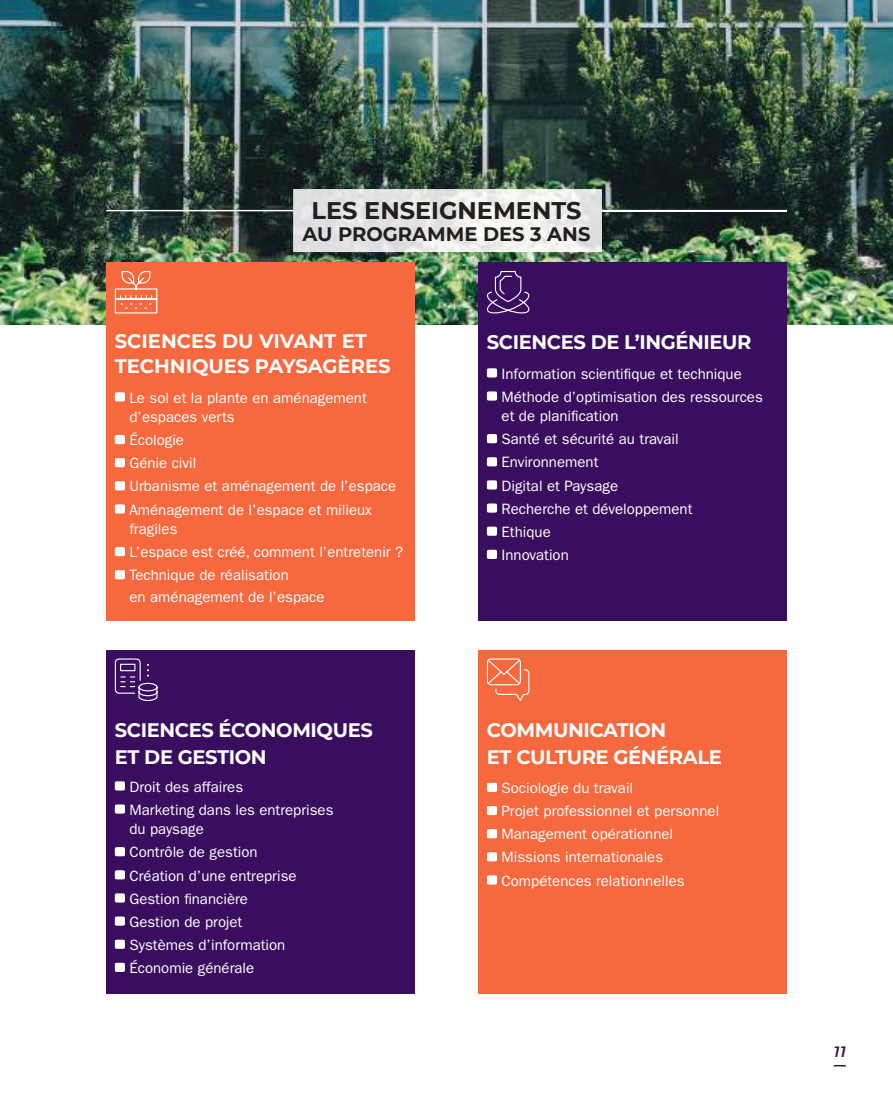
<style>
.page{position:relative;width:893px;height:1106px;background:#fff}
.page>*{position:absolute;margin:0;border:0;box-sizing:border-box;transform-origin:0 0}
.t1{font:700 24px "Montserrat";color:#241f1f}
.t2{font:700 19.5px/27px "Montserrat";letter-spacing:-.02em;color:#fff}
.t3{font:700 19.5px/25.5px "Montserrat";color:#fff}
.t4{font:700 19.5px "Montserrat";color:#241f1f}
.t5{font:15px/23.1px "ITC Franklin Gothic Std";color:#fff}
.t6{font:italic 600 15px "Montserrat";color:#3a0e5f}
</style>
<div class="page">
<img style="left:0;top:0;width:893px;height:325px">
<div style="left:106px;top:262px;width:309px;height:359px;background:#f6683e"></div>
<svg style="left:114px;top:271px;width:44px;height:43px"></svg>
<svg style="left:115px;top:392px;width:10px;height:9px"></svg>
<svg style="left:115px;top:435px;width:10px;height:9px"></svg>
<svg style="left:115px;top:458px;width:10px;height:9px"></svg>
<svg style="left:115px;top:481px;width:10px;height:9px"></svg>
<svg style="left:115px;top:504px;width:10px;height:9px"></svg>
<svg style="left:115px;top:547px;width:10px;height:9px"></svg>
<svg style="left:115px;top:570px;width:10px;height:9px"></svg>
<div style="left:478px;top:262px;width:309px;height:359px;background:#3a0e5f"></div>
<svg style="left:486px;top:271px;width:44px;height:43px"></svg>
<svg style="left:487px;top:368px;width:10px;height:9px"></svg>
<svg style="left:487px;top:391px;width:10px;height:9px"></svg>
<svg style="left:487px;top:434px;width:10px;height:9px"></svg>
<svg style="left:487px;top:457px;width:10px;height:9px"></svg>
<svg style="left:487px;top:480px;width:10px;height:9px"></svg>
<svg style="left:487px;top:503px;width:10px;height:9px"></svg>
<svg style="left:487px;top:526px;width:10px;height:10px"></svg>
<svg style="left:487px;top:550px;width:10px;height:9px"></svg>
<div style="left:106px;top:650px;width:309px;height:343px;background:#3a0e5f"></div>
<svg style="left:114px;top:658px;width:44px;height:43px"></svg>
<svg style="left:115px;top:781px;width:10px;height:9px"></svg>
<svg style="left:115px;top:804px;width:10px;height:9px"></svg>
<svg style="left:115px;top:847px;width:10px;height:9px"></svg>
<svg style="left:115px;top:870px;width:10px;height:9px"></svg>
<svg style="left:115px;top:893px;width:10px;height:9px"></svg>
<svg style="left:115px;top:916px;width:10px;height:9px"></svg>
<svg style="left:115px;top:939px;width:10px;height:9px"></svg>
<svg style="left:115px;top:962px;width:10px;height:10px"></svg>
<div style="left:478px;top:650px;width:309px;height:343px;background:#f6683e"></div>
<svg style="left:486px;top:658px;width:44px;height:43px"></svg>
<svg style="left:487px;top:782px;width:10px;height:10px"></svg>
<svg style="left:487px;top:806px;width:10px;height:9px"></svg>
<svg style="left:487px;top:829px;width:10px;height:9px"></svg>
<svg style="left:487px;top:852px;width:10px;height:9px"></svg>
<svg style="left:487px;top:875px;width:10px;height:9px"></svg>
<hr style="left:106px;top:210px;width:187px;height:1px;background:#fff">
<hr style="left:602px;top:210px;width:185px;height:1px;background:#fff">
<svg style="left:834px;top:1065px;width:12px;height:1px"></svg>
<img style="left:293px;top:189px;width:309px;height:63px">
<h1 class="t1" style="left:311px;top:193px;width:271px">LES ENSEIGNEMENTS</h1>
<h2 class="t4" style="left:303px;top:220px;width:289px">AU PROGRAMME DES 3 ANS</h2>
<h2 class="t3" style="left:115px;top:327px;width:277px">SCIENCES DU VIVANT ET<br>TECHNIQUES PAYSAGÈRES</h2>
<p class="t5" style="left:129px;top:388px;width:239px;line-height:19.5px">Le sol et la plante en aménagement d’espaces verts</p>
<p class="t5" style="left:129px;top:428px;width:268px">Écologie<br>Génie civil<br>Urbanisme et aménagement de l’espace<br>Aménagement de l’espace et milieux</p>
<p class="t5" style="left:129px;top:517px;width:275px">fragiles<br>L’espace est créé, comment l’entretenir ?<br>Technique de réalisation</p>
<p class="t5" style="left:129px;top:585px;width:196px">en aménagement de l’espace</p>
<h2 class="t2" style="left:115px;top:715px;width:259px">SCIENCES ÉCONOMIQUES<br>ET DE GESTION</h2>
<p class="t5" style="left:129px;top:775px;width:205px">Droit des affaires<br>Marketing dans les entreprises</p>
<p class="t5" style="left:129px;top:817px;width:169px">du paysage<br>Contrôle de gestion<br>Création d’une entreprise<br>Gestion financière<br>Gestion de projet<br>Systèmes d’information<br>Économie générale</p>
<h2 class="t2" style="left:487px;top:327px;width:266px">SCIENCES DE L’INGÉNIEUR</h2>
<p class="t5" style="left:502px;top:362px;width:263px">Information scientifique et technique<br>Méthode d’optimisation des ressources</p>
<p class="t5" style="left:502px;top:404px;width:192px">et de planification<br>Santé et sécurité au travail<br>Environnement<br>Digital et Paysage<br>Recherche et développement<br>Ethique<br>Innovation</p>
<h2 class="t2" style="left:487px;top:715px;width:236px">COMMUNICATION<br>ET CULTURE GÉNÉRALE</h2>
<p class="t5" style="left:502px;top:776px;width:219px">Sociologie du travail<br>Projet professionnel et personnel<br>Management opérationnel<br>Missions internationales<br>Compétences relationnelles</p>
<p class="t6" style="left:834px;top:1040px;width:14px">11</p>
</div>
